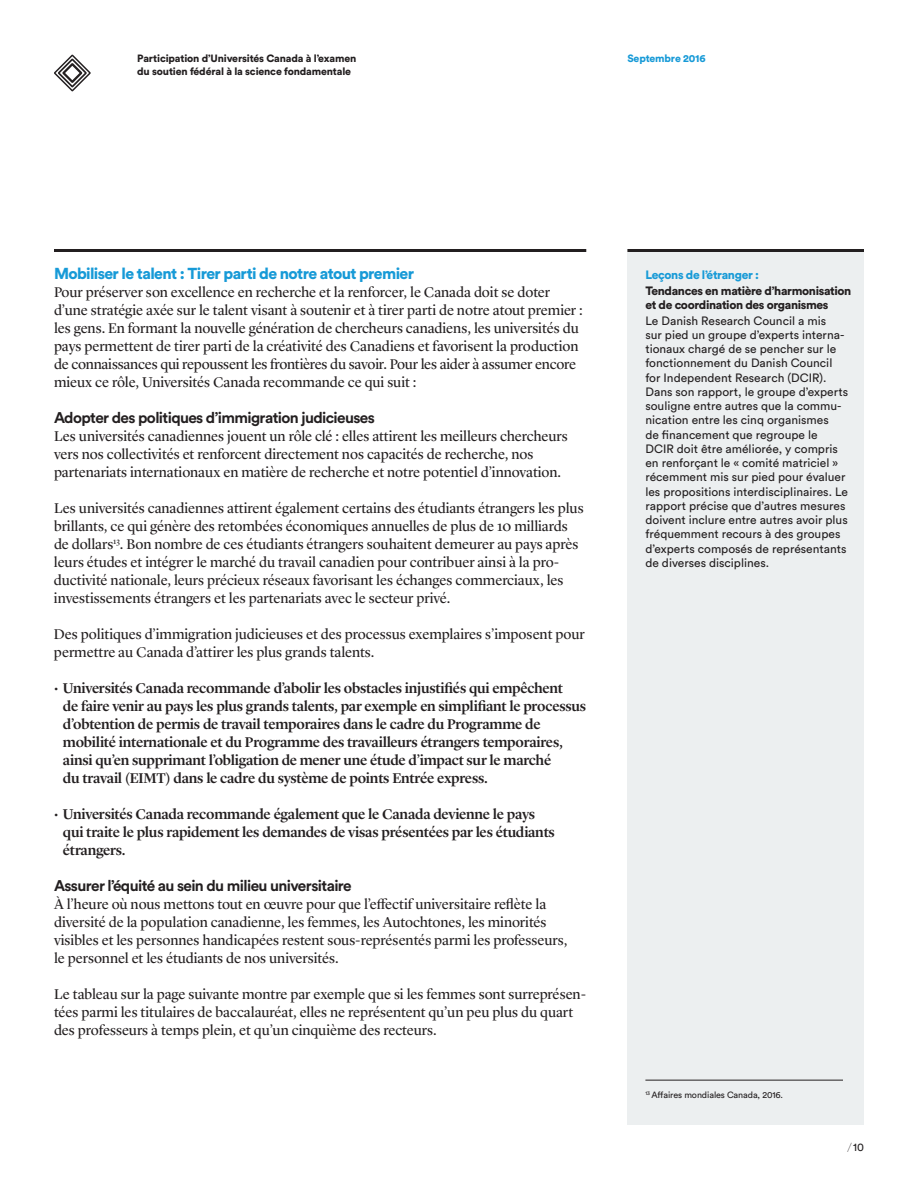
<style>
.page{position:relative;width:918px;height:1188px;background:#fff}
.page>*{position:absolute;margin:0;border:0;box-sizing:border-box;transform-origin:0 0}
.t1{font:900 15.75px "Circular Std";letter-spacing:-.04em;color:#179ad7}
.t2{font:700 15.3px "Circular Std";letter-spacing:-.04em;color:#231f20}
.t3{font:14.7px/18px "Lyon Display";letter-spacing:-.005em;color:#231f20}
.t4{font:500 14.7px/18px "Lyon Display";letter-spacing:-.015em;color:#231f20}
.t5{font:12px/14.2px "Circular Std";color:#231f20}
.t6{font:900 12px/14.2px "Circular Std";letter-spacing:-.03em;color:#231f20}
.t7{font:900 12px "Circular Std";letter-spacing:-.03em;color:#179ad7}
.t8{font:11.25px "Circular Std";color:#231f20}
.t9{font:900 10.5px/12.8px "Circular Std";letter-spacing:-.015em;color:#231f20}
.t10{font:900 10.5px "Circular Std";letter-spacing:-.015em;color:#179ad7}
.t11{font:9px "Circular Std";letter-spacing:-.01em;color:#231f20}
.s1{font-family:"Lyon Display";font-size:9.75px}
</style>
<div class="page">
<div style="left:627px;top:252px;width:237px;height:873px;background:#eceff0"></div>
<svg style="left:54px;top:55px;width:37px;height:36px"></svg>
<hr style="left:627px;top:249px;width:237px;height:3px;background:#231f20">
<hr style="left:54px;top:249px;width:532px;height:3px;background:#231f20">
<hr style="left:645px;top:1080px;width:198px;height:1px;background:#231f20">
<p class="t9" style="left:137px;top:52px;width:221px">Participation d’Universités Canada à l’examen du soutien fédéral à la science fondamentale</p>
<p class="t10" style="left:627px;top:52px;width:80px">Septembre 2016</p>
<h2 class="t1" style="left:54px;top:263px;width:362px">Mobiliser le talent : Tirer parti de notre atout premier</h2>
<p class="t3" style="left:54px;top:282px;width:530px">Pour préserver son excellence en recherche et la renforcer, le Canada doit se doter d’une stratégie axée sur le talent visant à soutenir et à tirer parti de notre atout premier : les gens. En formant la nouvelle génération de chercheurs canadiens, les universités du pays permettent de tirer parti de la créativité des Canadiens et favorisent la production de connaissances qui repoussent les frontières du savoir. Pour les aider à assumer encore mieux ce rôle, Universités Canada recommande ce qui suit :</p>
<h3 class="t2" style="left:54px;top:408px;width:322px">Adopter des politiques d’immigration judicieuses</h3>
<p class="t3" style="left:54px;top:426px;width:515px">Les universités canadiennes jouent un rôle clé : elles attirent les meilleurs chercheurs vers nos collectivités et renforcent directement nos capacités de recherche, nos partenariats internationaux en matière de recherche et notre potentiel d’innovation.</p>
<p class="t3" style="left:54px;top:498px;width:531px">Les universités canadiennes attirent également certains des étudiants étrangers les plus brillants, ce qui génère des retombées économiques annuelles de plus de 10 milliards de dollars<sup>13</sup>. Bon nombre de ces étudiants étrangers souhaitent demeurer au pays après leurs études et intégrer le marché du travail canadien pour contribuer ainsi à la pro&shy;ductivité nationale, leurs précieux réseaux favorisant les échanges commerciaux, les investissements étrangers et les partenariats avec le secteur privé.</p>
<p class="t3" style="left:54px;top:624px;width:532px">Des politiques d’immigration judicieuses et des processus exemplaires s’imposent pour permettre au Canada d’attirer les plus grands talents.</p>
<p class="t4" style="left:63px;top:678px;width:525px;text-indent:-9px">• Universités Canada recommande d’abolir les obstacles injustifiés qui empêchent<br>de faire venir au pays les plus grands talents, par exemple en simplifiant le processus d’obtention de permis de travail temporaires dans le cadre du Programme de mobilité internationale et du Programme des travailleurs étrangers temporaires, ainsi qu’en supprimant l’obligation de mener une étude d’impact sur le marché<br>du travail (EIMT) dans le cadre du système de points Entrée express.</p>
<p class="t4" style="left:63px;top:804px;width:493px;text-indent:-9px">• Universités Canada recommande également que le Canada devienne le pays qui traite le plus rapidement les demandes de visas présentées par les étudiants étrangers.</p>
<h3 class="t2" style="left:54px;top:876px;width:299px">Assurer l’équité au sein du milieu universitaire</h3>
<p class="t3" style="left:54px;top:894px;width:515px">À l’heure où nous mettons tout en œuvre pour que l’effectif universitaire reflète la diversité de la population canadienne, les femmes, les Autochtones, les minorités visibles et les personnes handicapées restent sous-représentés parmi les professeurs, le personnel et les étudiants de nos universités.</p>
<p class="t3" style="left:54px;top:984px;width:534px">Le tableau sur la page suivante montre par exemple que si les femmes sont surreprésen&shy;tées parmi les titulaires de baccalauréat, elles ne représentent qu’un peu plus du quart des professeurs à temps plein, et qu’un cinquième des recteurs.</p>
<h3 class="t7" style="left:645px;top:267px;width:115px">Leçons de l’étranger :</h3>
<h3 class="t6" style="left:645px;top:283px;width:207px">Tendances en matière d’harmonisation et de coordination des organismes</h3>
<p class="t5" style="left:645px;top:313px;width:204px">Le Danish Research Council a mis<br>sur pied un groupe d’experts interna&shy;tionaux chargé de se pencher sur le fonctionnement du Danish Council for Independent Research (DCIR).<br>Dans son rapport, le groupe d’experts souligne entre autres que la commu&shy;nication entre les cinq organismes<br>de financement que regroupe le DCIR doit être améliorée, y compris en renforçant le « comité matriciel » récemment mis sur pied pour évaluer les propositions interdisciplinaires. Le rapport précise que d’autres mesures doivent inclure entre autres avoir plus fréquemment recours à des groupes d’experts composés de représentants de diverses disciplines.</p>
<p class="t11" style="left:645px;top:1089px;width:139px"><sup>13</sup> Affaires mondiales Canada, 2016.</p>
<p class="t8" style="left:848px;top:1141px;width:18px"><span class="s1">/</span> 10</p>
</div>
